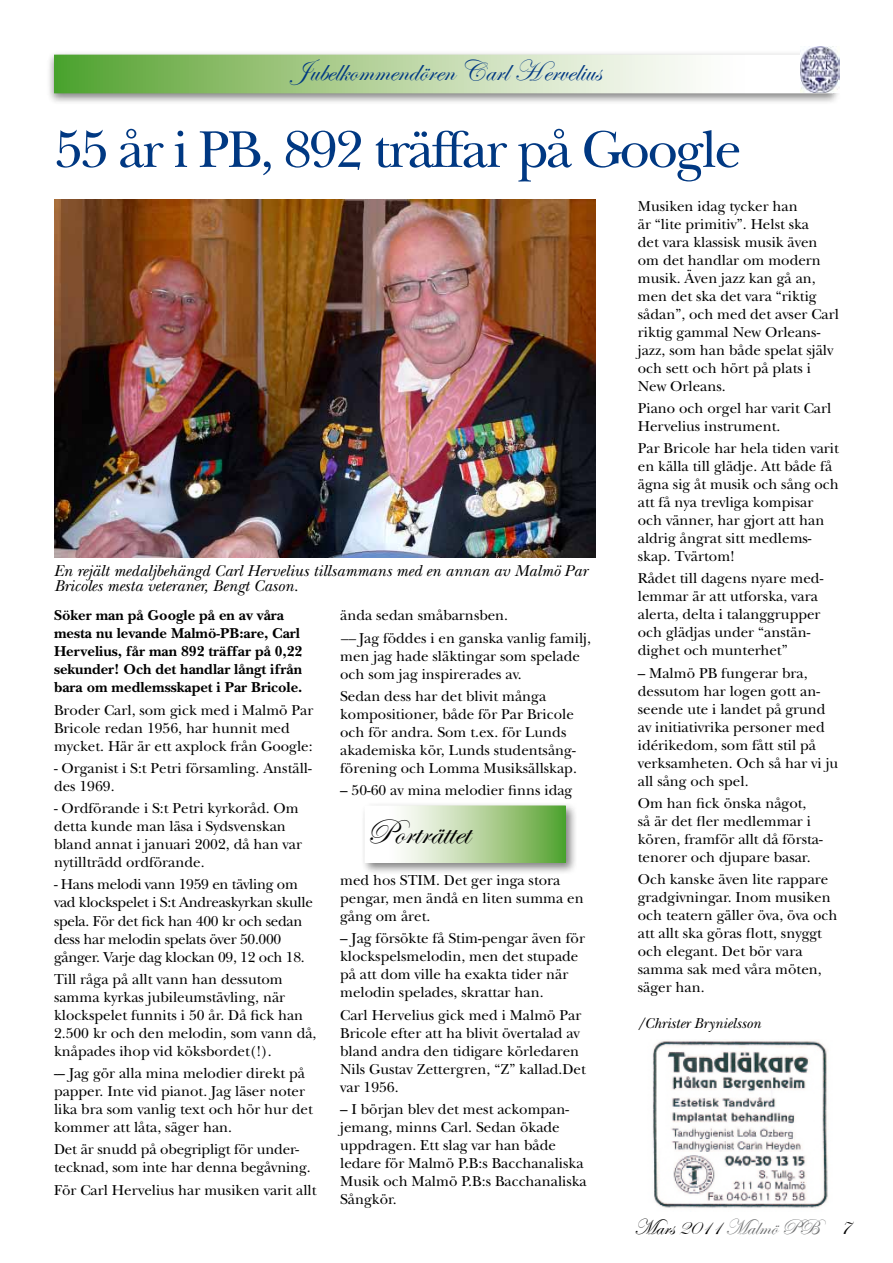
<style>
.page{position:relative;width:893px;height:1263px;background:#fff}
.page>*{position:absolute;margin:0;border:0;box-sizing:border-box;transform-origin:0 0}
.t1{font:54px "New Baskerville";letter-spacing:-.04em;color:#003882}
.t2{font:36px "Edwardian Script ITC";color:#000}
.t3{font:30px "Edwardian Script ITC";color:#003882}
.t4{font:22.5px "Edwardian Script ITC";color:#000}
.t5{font:italic 16.5px/15.8px "New Baskerville";color:#000}
.t6{font:15px/18px "New Baskerville";color:#000}
.t7{font:15px/18px "New Baskerville";letter-spacing:-.02em;color:#000}
.t8{font:700 15px/18px "New Baskerville";color:#000}
.t9{font:italic 15px "New Baskerville";color:#000}
.s1{font-style:italic}
.s2{color:#707172}
</style>
<div class="page">
<div style="left:46px;top:51px;width:795px;height:55px;background:#000;opacity:.5"></div>
<svg style="left:54px;top:55px;width:746px;height:38px"></svg>
<img style="left:800px;top:47px;width:39px;height:46px">
<img style="left:54px;top:200px;width:541px;height:357px">
<img style="left:652px;top:1041px;width:176px;height:167px">
<div style="left:361px;top:801px;width:217px;height:74px;background:#000;opacity:.5"></div>
<svg style="left:368px;top:808px;width:195px;height:52px"></svg>
<div style="left:365px;top:805px;width:201px;height:58px;border:2px solid #fff"></div>
<h3 class="t3" style="left:292px;top:54px;width:311px">Jubelkommendören Carl Hervelius</h3>
<h1 class="t1" style="left:55px;top:118px;width:688px">55 år i PB, 892 träffar på Google</h1>
<p class="t5" style="left:54px;top:563px;width:535px">En rejält medaljbehängd Carl Hervelius tillsammans med en annan av Malmö Par<br>Bricoles mesta veteraner, Bengt Cason.</p>
<p class="t8" style="left:54px;top:607px;width:250px">Söker man på Google på en av våra mesta nu levande Malmö-PB:are, Carl Hervelius, får man 892 träffar på 0,22 sekunder! Och det handlar långt ifrån bara om medlemsskapet i Par Bricole.</p>
<p class="t6" style="left:54px;top:701px;width:261px">Broder Carl, som gick med i Malmö Par<br>Bricole redan 1956, har hunnit med mycket. Här är ett axplock från Google:</p>
<p class="t6" style="left:54px;top:759px;width:259px">- Organist i S:t Petri församling. Anställ&shy;des 1969.</p>
<p class="t6" style="left:54px;top:799px;width:250px">- Ordförande i S:t Petri kyrkoråd. Om detta kunde man läsa i Sydsvenskan bland annat i januari 2002, då han var nytillträdd ordförande.</p>
<p class="t7" style="left:54px;top:876px;width:260px">- Hans melodi vann 1959 en tävling om vad klockspelet i S:t Andreaskyrkan skulle spela. För det fick han 400 kr och sedan dess har melodin spelats över 50.000 gånger. Varje dag klockan 09, 12 och 18.</p>
<p class="t6" style="left:54px;top:970px;width:264px">Till råga på allt vann han dessutom samma kyrkas jubileumstävling, när klockspelet funnits i 50 år. Då fick han 2.500 kr och den melodin, som vann då, knåpades ihop vid köksbordet(!).</p>
<p class="t6" style="left:54px;top:1064px;width:260px">-– Jag gör alla mina melodier direkt på papper. Inte vid pianot. Jag läser noter lika bra som vanlig text och hör hur det kommer att låta, säger han.</p>
<p class="t6" style="left:54px;top:1140px;width:258px">Det är snudd på obegripligt för under&shy;tecknad, som inte har denna begåvning.</p>
<p class="t6" style="left:54px;top:1181px;width:264px">För Carl Hervelius har musiken varit allt</p>
<p class="t6" style="left:340px;top:604px;width:252px;line-height:22.2px">ända sedan småbarnsben.<br><span class="s1">––</span> Jag föddes i en ganska vanlig familj,</p>
<p class="t6" style="left:340px;top:647px;width:241px">men jag hade släktingar som spelade och som jag inspirerades av.</p>
<p class="t6" style="left:340px;top:687px;width:238px">Sedan dess har det blivit många kompositioner, både för Par Bricole och för andra. Som t.ex. för Lunds akademiska kör, Lunds studentsång&shy;förening och Lomma Musiksällskap.</p>
<p class="t6" style="left:340px;top:781px;width:234px">– 50-60 av mina melodier finns idag</p>
<h2 class="t2" style="left:366px;top:813px;width:105px">Porträttet</h2>
<p class="t6" style="left:340px;top:871px;width:245px">med hos STIM. Det ger inga stora pengar, men ändå en liten summa en gång om året.</p>
<p class="t6" style="left:340px;top:930px;width:246px">– Jag försökte få Stim-pengar även för klockspelsmelodin, men det stupade på att dom ville ha exakta tider när melodin spelades, skrattar han.</p>
<p class="t6" style="left:340px;top:1006px;width:247px">Carl Hervelius gick med i Malmö Par<br>Bricole efter att ha blivit övertalad av bland andra den tidigare körledaren<br>Nils Gustav Zettergren, “Z” kallad.Det var 1956.</p>
<p class="t6" style="left:340px;top:1100px;width:248px">– I början blev det mest ackompan&shy;jemang, minns Carl. Sedan ökade uppdragen. Ett slag var han både ledare för Malmö P.B:s Bacchanaliska<br>Musik och Malmö P.B:s Bacchanaliska<br>Sångkör.</p>
<p class="t6" style="left:638px;top:197px;width:203px">Musiken idag tycker han<br>är “lite primitiv”. Helst ska<br>det vara klassisk musik även om det handlar om modern musik. Även jazz kan gå an, men det ska det vara “riktig sådan”, och med det avser Carl riktig gammal New Orleans&shy;jazz, som han både spelat själv och sett och hört på plats i<br>New Orleans.</p>
<p class="t6" style="left:638px;top:399px;width:195px">Piano och orgel har varit Carl<br>Hervelius instrument.</p>
<p class="t6" style="left:638px;top:439px;width:203px">Par Bricole har hela tiden varit en källa till glädje. Att både få ägna sig åt musik och sång och att få nya trevliga kompisar och vänner, har gjort att han aldrig ångrat sitt medlems&shy;skap. Tvärtom!</p>
<p class="t6" style="left:638px;top:570px;width:187px">Rådet till dagens nyare med&shy;lemmar är att utforska, vara alerta, delta i talanggrupper och glädjas under “anstän&shy;dighet och munterhet”</p>
<p class="t6" style="left:638px;top:664px;width:202px">– Malmö PB fungerar bra, dessutom har logen gott an&shy;seende ute i landet på grund av initiativrika personer med idérikedom, som fått stil på verksamheten. Och så har vi ju all sång och spel.</p>
<p class="t6" style="left:638px;top:794px;width:186px">Om han fick önska något, så är det fler medlemmar i kören, framför allt då första&shy;tenorer och djupare basar.</p>
<p class="t6" style="left:638px;top:870px;width:201px">Och kanske även lite rappare gradgivningar. Inom musiken och teatern gäller öva, öva och att allt ska göras flott, snyggt och elegant. Det bör vara samma sak med våra möten, säger han.</p>
<p class="t9" style="left:638px;top:1014px;width:125px">/Christer Brynielsson</p>
<h3 class="t4" style="left:634px;top:1215px;width:218px">Mars 2011 <span class="s2">Malmö PB</span> 7</h3>
</div>
